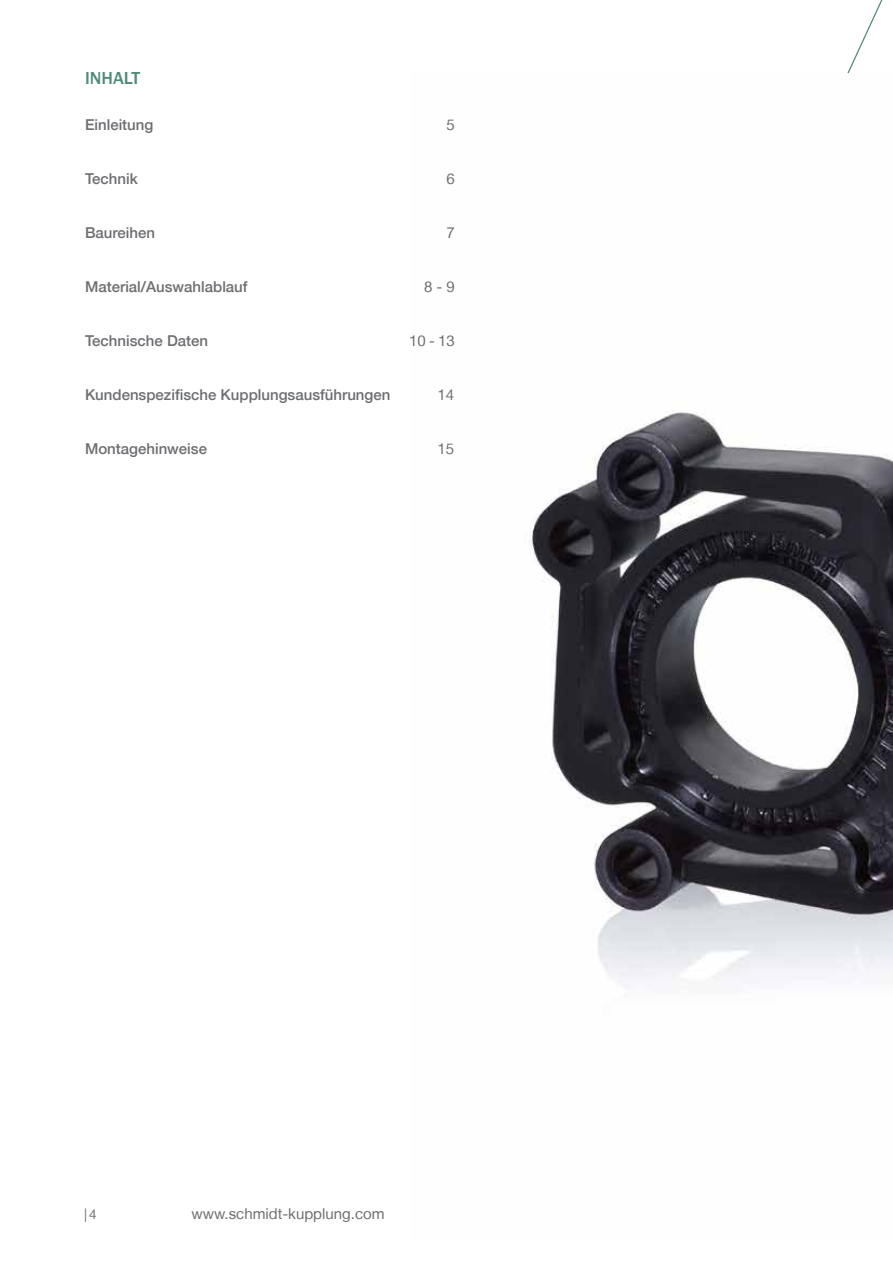
<style>
.page{position:relative;width:893px;height:1263px;background:#fff}
.page>*{position:absolute;margin:0;border:0;box-sizing:border-box;transform-origin:0 0}
.t1{font:500 18px "Franklin Gothic LT Pro";color:#4f8a7a}
.t2{font:500 15px "Helvetica Neue LT";color:#6d6e71}
.t3{font:15px "Helvetica Neue LT";color:#6d6e71}
.t4{font:13.5px "Helvetica Neue LT";color:#6d6e71}
</style>
<div class="page">
<img style="left:529px;top:410px;width:364px;height:579px">
<p class="t1" style="left:85px;top:68px;width:57px">inhalt</p>
<p class="t2" style="left:85px;top:116px;width:70px">Einleitung</p>
<p class="t3" style="left:447px;top:116px;width:10px">5</p>
<p class="t2" style="left:85px;top:170px;width:54px">Technik</p>
<p class="t3" style="left:447px;top:170px;width:10px">6</p>
<p class="t2" style="left:85px;top:224px;width:72px">Baureihen</p>
<p class="t3" style="left:447px;top:224px;width:10px">7</p>
<p class="t2" style="left:85px;top:278px;width:164px">Material/Auswahlablauf</p>
<p class="t3" style="left:424px;top:278px;width:32px">8 - 9</p>
<p class="t2" style="left:85px;top:332px;width:125px">Technische Daten</p>
<p class="t3" style="left:409px;top:332px;width:47px">10 - 13</p>
<p class="t2" style="left:85px;top:386px;width:307px">Kundenspezifische Kupplungsausführungen</p>
<p class="t3" style="left:438px;top:386px;width:18px">14</p>
<p class="t2" style="left:85px;top:440px;width:123px">Montagehinweise</p>
<p class="t3" style="left:438px;top:440px;width:18px">15</p>
<p class="t4" style="left:84px;top:1206px;width:14px">|4</p>
<p class="t3" style="left:191px;top:1205px;width:195px">www.schmidt-kupplung.com</p>
</div>
